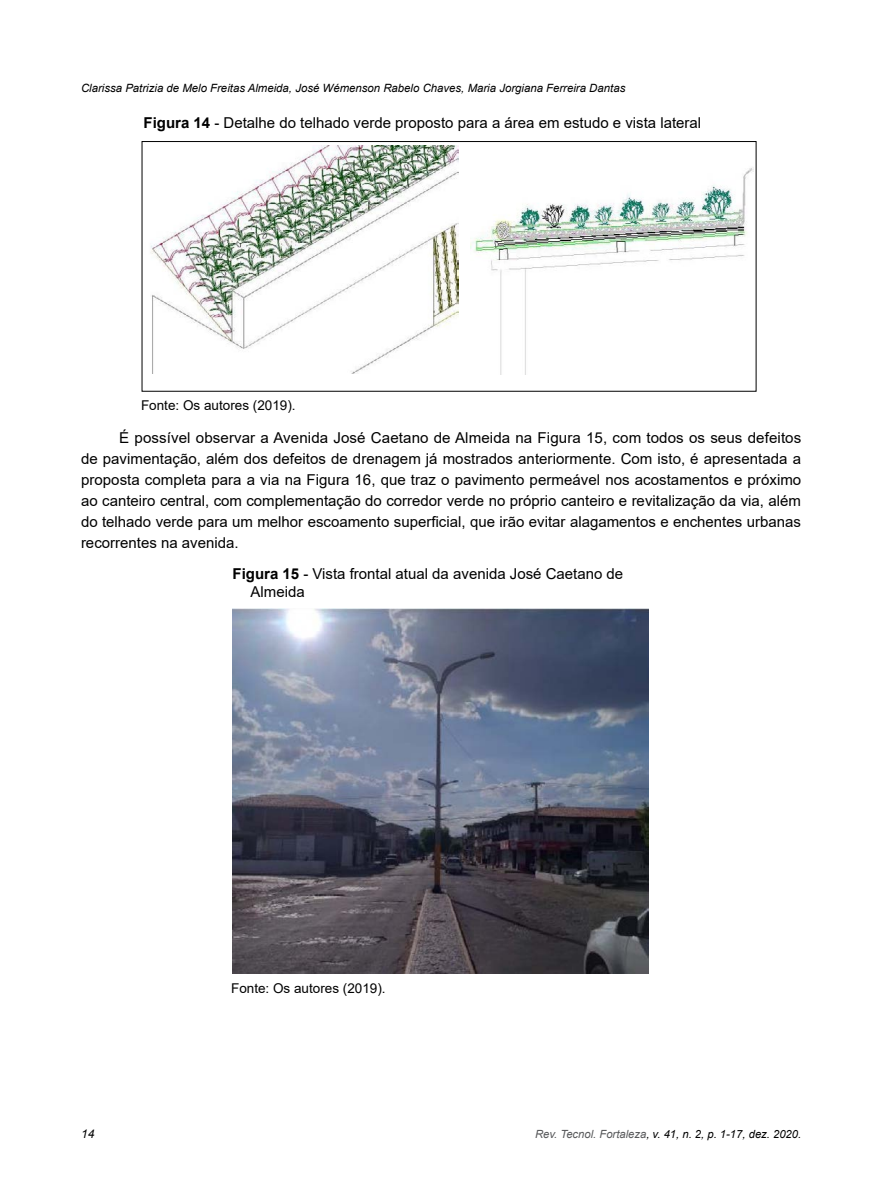
<style>
.page{position:relative;width:882px;height:1188px;background:#fff}
.page>*{position:absolute;margin:0;border:0;box-sizing:border-box;transform-origin:0 0}
.t1{font:15px/21px "Arial";color:#000;text-align:justify}
.t2{font:13.5px "Arial";color:#000}
.t3{font:italic 12px "Arial";color:#000}
.t4{font:italic 11.4px "Arial";color:#000}
.t5{font:italic 11.25px "Arial";color:#000}
.s1{font-weight:700}
.s2{color:#58595b}
</style>
<div class="page">
<img style="left:232px;top:609px;width:417px;height:365px">
<img style="left:141px;top:146px;width:317px;height:228px">
<img style="left:470px;top:168px;width:283px;height:206px">
<div style="left:142px;top:141px;width:614px;height:251px;border:1px solid #000"></div>
<p class="t4" style="left:81px;top:81px;width:546px">Clarissa Patrizia de Melo Freitas Almeida, José Wémenson Rabelo Chaves, Maria Jorgiana Ferreira Dantas</p>
<p class="t1" style="left:144px;top:112px;width:559px"><span class="s1">Figura 14</span> - Detalhe do telhado verde proposto para a área em estudo e vista lateral</p>
<p class="t2" style="left:141px;top:396px;width:156px">Fonte: Os autores (2019).</p>
<p class="t1" style="left:81px;top:428px;width:722px;text-indent:38px">É possível observar a Avenida José Caetano de Almeida na Figura 15, com todos os seus defeitos de pavimentação, além dos defeitos de drenagem já mostrados anteriormente. Com isto, é apresentada a proposta completa para a via na Figura 16, que traz o pavimento permeável nos acostamentos e próximo ao canteiro central, com complementação do corredor verde no próprio canteiro e revitalização da via, além do telhado verde para um melhor escoamento superficial, que irão evitar alagamentos e enchentes urbanas recorrentes na avenida.</p>
<p class="t1" style="left:250px;top:565px;width:374px;line-height:18px;text-indent:-18px"><span class="s1">Figura 15</span> - Vista frontal atual da avenida José Caetano de<br>Almeida</p>
<p class="t2" style="left:231px;top:979px;width:156px">Fonte: Os autores (2019).</p>
<p class="t3" style="left:81px;top:1126px;width:15px">14</p>
<p class="t5" style="left:535px;top:1127px;width:268px"><span class="s2">Rev. Tecnol. Fortaleza</span>, v. 41, n. 2, p. 1-17, dez. 2020.</p>
</div>
